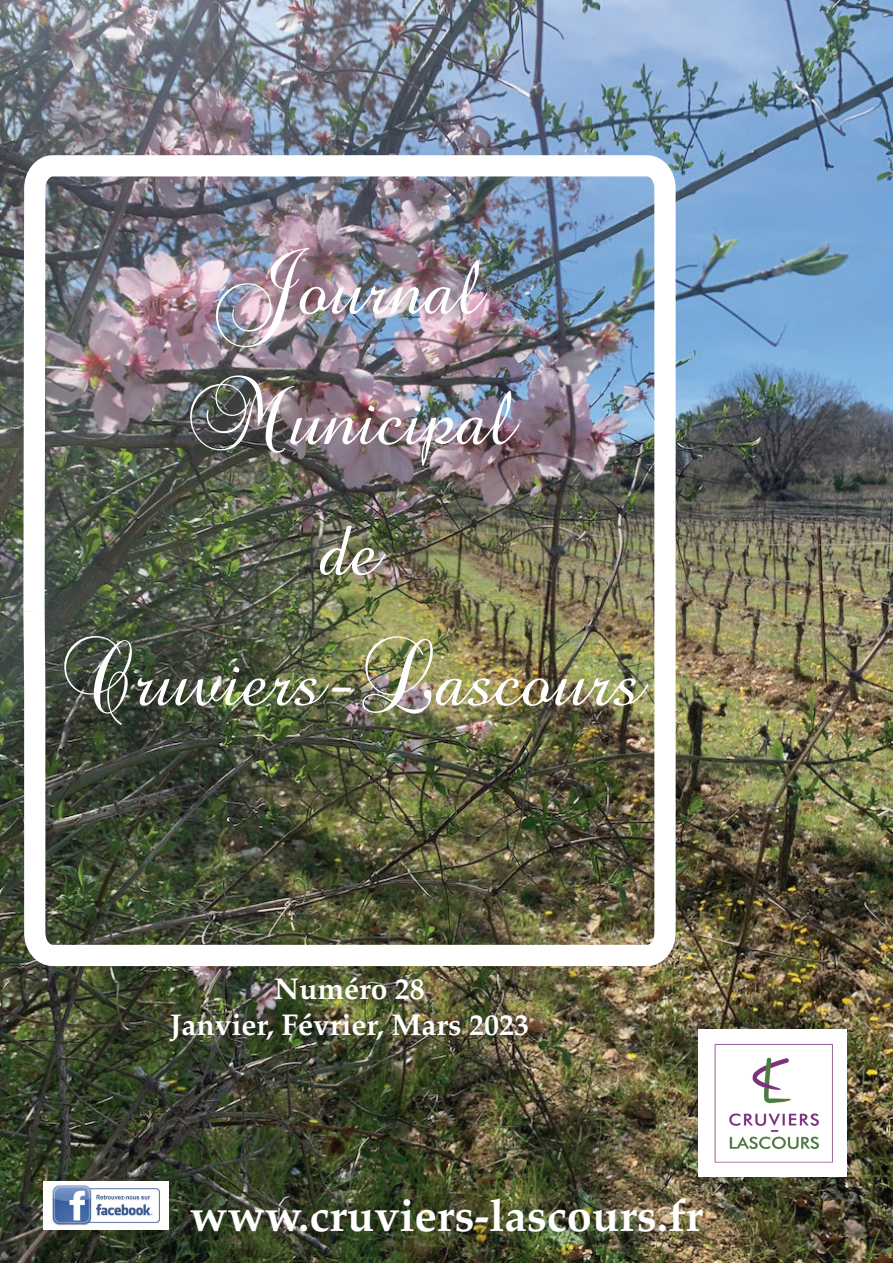
<style>
.page{position:relative;width:893px;height:1263px;background:#fff}
.page>*{position:absolute;margin:0;border:0;box-sizing:border-box;transform-origin:0 0}
.t1{font:76.5px/130.5px "Brock Script";color:#fff;text-align:center}
.t2{font:700 45px "Palatino";color:#fff}
.t3{font:700 30px/36px "Palatino";color:#fff;text-align:center}
.t4{font:18px "Minion Pro";color:#231f20}
</style>
<div class="page">
<img style="left:0;top:0;width:893px;height:1263px">
<img style="left:13px;top:145px;width:673px;height:832px">
<img style="left:43px;top:1181px;width:126px;height:48px">
<img style="left:698px;top:1029px;width:149px;height:147px">
<p class="t1" style="left:57px;top:226px;width:585px">Journal<br>Municipal<br>de<br>Cruviers-Lascours</p>
<p class="t3" style="left:170px;top:970px;width:361px">Numéro 28<br>Janvier, Février, Mars 2023</p>
<p class="t2" style="left:190px;top:1177px;width:515px">www.cruviers-lascours.fr</p>
<p class="t4" style="left:839px;top:1218px;width:10px">1</p>
</div>
